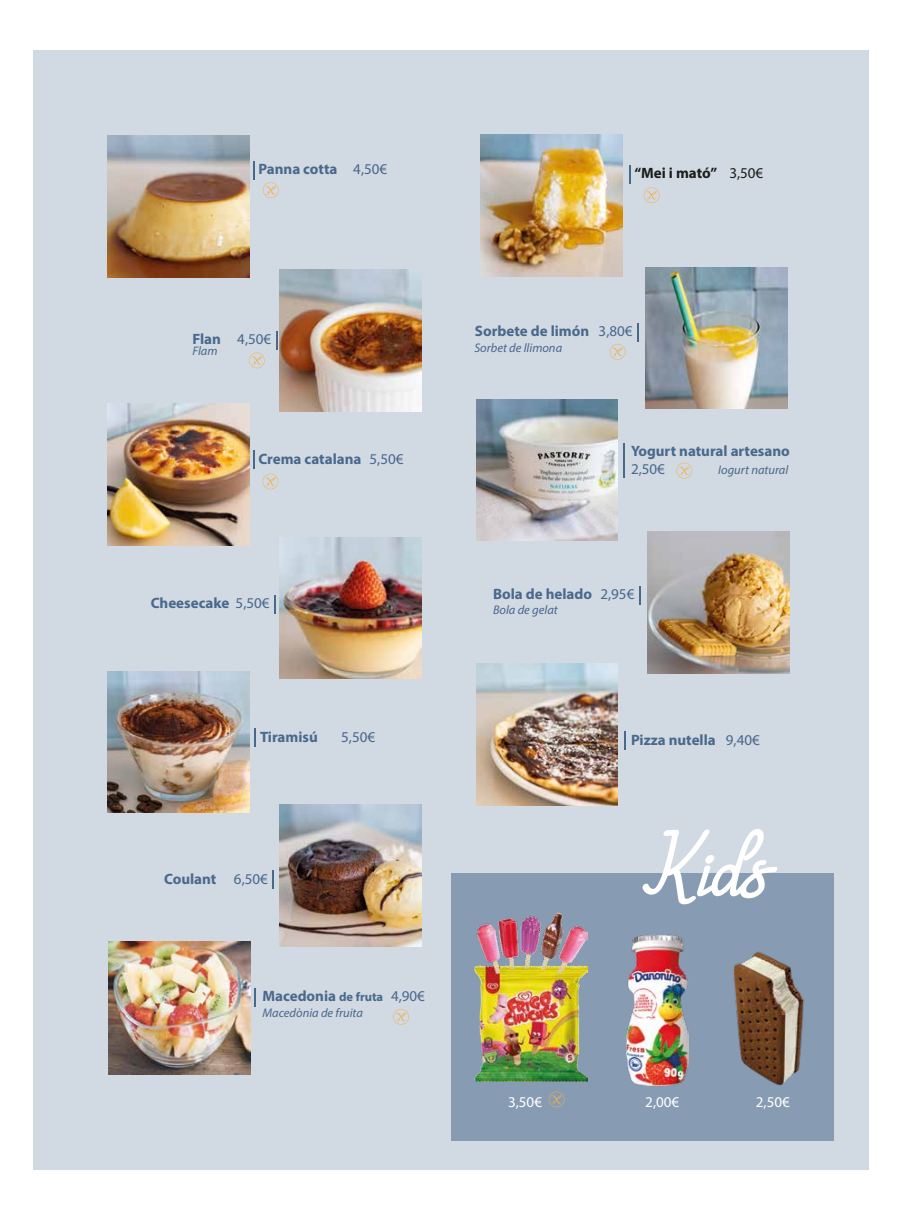
<style>
.page{position:relative;width:902px;height:1210px;background:#fff}
.page>*{position:absolute;margin:0;border:0;box-sizing:border-box;transform-origin:0 0}
.t1{font:77.25px "Hanna Monica";color:#fff}
.t2{font:700 15px "Myriad Pro";color:#48688c}
.t3{font:15px "Myriad Pro";color:#48688c}
.t4{font:15px "Myriad Pro";color:#fff}
.t5{font:700 15px "Myriad Pro";color:#1d1d1b}
.t6{font:italic 12.5px "Myriad Pro";color:#48688c}
.s1{font-weight:400}
.s2{font-weight:700}
.s3{font-size:12.5px}
</style>
<div class="page">
<div style="left:33px;top:50px;width:835px;height:1119px;background:#d1d9e2"></div>
<div style="left:451px;top:874px;width:382px;height:267px;background:#879cb3"></div>
<img style="left:108px;top:671px;width:142px;height:142px">
<svg style="left:254px;top:728px;width:2px;height:19px"></svg>
<img style="left:279px;top:805px;width:142px;height:141px">
<svg style="left:272px;top:870px;width:2px;height:19px"></svg>
<img style="left:647px;top:531px;width:142px;height:142px">
<svg style="left:639px;top:586px;width:1px;height:19px"></svg>
<img style="left:476px;top:663px;width:142px;height:142px">
<svg style="left:624px;top:731px;width:2px;height:19px"></svg>
<img style="left:474px;top:913px;width:113px;height:169px">
<img style="left:627px;top:934px;width:61px;height:151px">
<img style="left:733px;top:952px;width:71px;height:133px">
<svg style="left:548px;top:1091px;width:16px;height:16px"></svg>
<img style="left:279px;top:270px;width:142px;height:141px">
<svg style="left:276px;top:331px;width:1px;height:19px"></svg>
<svg style="left:249px;top:353px;width:16px;height:15px"></svg>
<img style="left:108px;top:403px;width:142px;height:142px">
<svg style="left:253px;top:450px;width:1px;height:19px"></svg>
<svg style="left:262px;top:474px;width:16px;height:15px"></svg>
<svg style="left:254px;top:988px;width:2px;height:19px"></svg>
<svg style="left:393px;top:1009px;width:16px;height:16px"></svg>
<img style="left:480px;top:135px;width:142px;height:142px">
<svg style="left:629px;top:165px;width:1px;height:18px"></svg>
<svg style="left:643px;top:187px;width:16px;height:16px"></svg>
<img style="left:476px;top:399px;width:142px;height:142px">
<hr style="left:623px;top:443px;width:2px;height:34px;background:#48688c">
<svg style="left:676px;top:463px;width:16px;height:15px"></svg>
<svg style="left:274px;top:595px;width:2px;height:18px"></svg>
<img style="left:280px;top:537px;width:141px;height:142px">
<svg style="left:253px;top:161px;width:1px;height:19px"></svg>
<svg style="left:263px;top:182px;width:15px;height:16px"></svg>
<img style="left:108px;top:136px;width:141px;height:141px">
<img style="left:645px;top:267px;width:142px;height:142px">
<svg style="left:637px;top:323px;width:1px;height:19px"></svg>
<svg style="left:609px;top:344px;width:16px;height:16px"></svg>
<img style="left:108px;top:942px;width:142px;height:132px">
<p class="t2" style="left:258px;top:159px;width:130px">Panna cotta <span class="s1">4,50€</span></p>
<p class="t5" style="left:634px;top:163px;width:130px">“Mei i mató” <span class="s1">3,50€</span></p>
<p class="t3" style="left:192px;top:330px;width:80px"><span class="s2">Flan</span> 4,50€</p>
<p class="t6" style="left:192px;top:343px;width:27px">Flam</p>
<p class="t2" style="left:258px;top:449px;width:147px">Crema catalana <span class="s1">5,50€</span></p>
<p class="t2" style="left:151px;top:593px;width:120px">Cheesecake <span class="s1">5,50€</span></p>
<p class="t2" style="left:260px;top:727px;width:59px">Tiramisú</p>
<p class="t3" style="left:341px;top:728px;width:35px">5,50€</p>
<p class="t2" style="left:164px;top:869px;width:105px">Coulant <span class="s1">6,50€</span></p>
<p class="t2" style="left:262px;top:986px;width:164px">Macedonia <span class="s3">de fruta</span> <span class="s1">4,90€</span></p>
<p class="t6" style="left:262px;top:1005px;width:102px">Macedònia de fruita</p>
<p class="t2" style="left:475px;top:322px;width:159px">Sorbete de limón <span class="s1">3,80€</span></p>
<p class="t6" style="left:474px;top:340px;width:89px">Sorbet de llimona</p>
<p class="t2" style="left:631px;top:441px;width:160px">Yogurt natural artesano</p>
<p class="t3" style="left:631px;top:460px;width:35px">2,50€</p>
<p class="t6" style="left:718px;top:462px;width:71px">Iogurt natural</p>
<p class="t2" style="left:493px;top:585px;width:143px">Bola de helado <span class="s1">2,95€</span></p>
<p class="t6" style="left:493px;top:602px;width:66px">Bola de gelat</p>
<p class="t2" style="left:631px;top:730px;width:130px">Pizza nutella <span class="s1">9,40€</span></p>
<h1 class="t1" style="left:640px;top:823px;width:125px">Kids</h1>
<p class="t4" style="left:508px;top:1093px;width:35px">3,50€</p>
<p class="t4" style="left:645px;top:1093px;width:35px">2,00€</p>
<p class="t4" style="left:755px;top:1093px;width:35px">2,50€</p>
</div>
